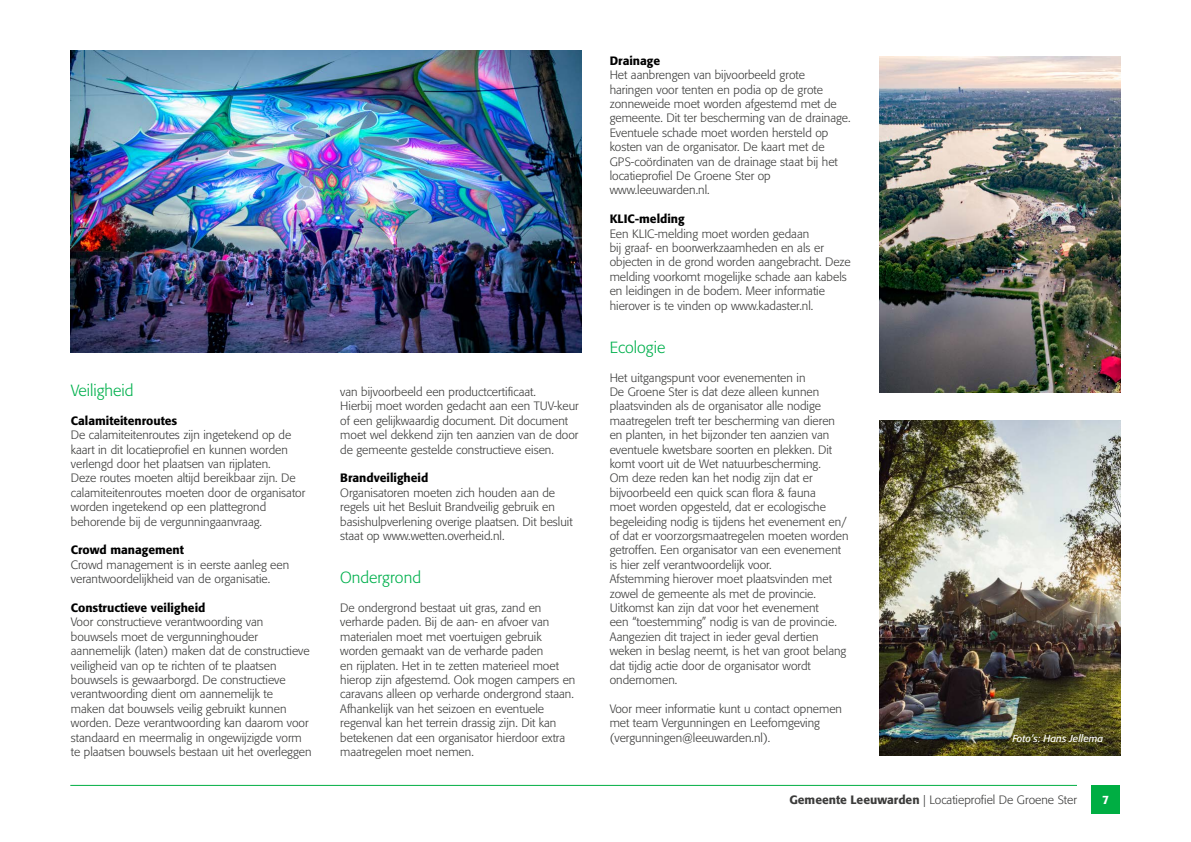
<style>
.page{position:relative;width:1191px;height:842px;background:#fff}
.page>*{position:absolute;margin:0;border:0;box-sizing:border-box;transform-origin:0 0}
.t1{font:300 16px "Formata";color:#00b04d}
.t2{font:300 12px/14.4px "Formata";color:#3c3c3b}
.t3{font:500 12px "Formata";color:#000}
.t4{font:500 12px "Formata";color:#fff}
.t5{font:italic 10px "Formata";color:#fff}
.s1{font-weight:500}
</style>
<div class="page">
<div style="left:1091px;top:785px;width:29px;height:29px;background:#00ae43"></div>
<hr style="left:70px;top:785px;width:1007px;height:1px;background:#00ae43">
<img style="left:71px;top:50px;width:510px;height:303px">
<img style="left:879px;top:56px;width:241px;height:336px">
<img style="left:879px;top:420px;width:241px;height:336px">
<h1 class="t1" style="left:71px;top:381px;width:64px">Veiligheid</h1>
<p class="t3" style="left:71px;top:413px;width:108px">Calamiteitenroutes</p>
<p class="t2" style="left:71px;top:428px;width:236px">De calamiteitenroutes zijn ingetekend op de kaart in dit locatieprofiel en kunnen worden verlengd door het plaatsen van rijplaten.<br>Deze routes moeten altijd bereikbaar zijn. De calamiteitenroutes moeten door de organisator worden ingetekend op een plattegrond behorende bij de vergunningaanvraag.</p>
<p class="t3" style="left:71px;top:543px;width:115px">Crowd management</p>
<p class="t2" style="left:71px;top:557px;width:220px">Crowd management is in eerste aanleg een verantwoordelijkheid van de organisatie.</p>
<p class="t3" style="left:71px;top:600px;width:136px">Constructieve veiligheid</p>
<p class="t2" style="left:71px;top:615px;width:242px">Voor constructieve verantwoording van bouwsels moet de vergunninghouder aannemelijk (laten) maken dat de constructieve veiligheid van op te richten of te plaatsen bouwsels is gewaarborgd. De constructieve verantwoording dient om aannemelijk te<br>maken dat bouwsels veilig gebruikt kunnen worden. Deze verantwoording kan daarom voor standaard en meermalig in ongewijzigde vorm te plaatsen bouwsels bestaan uit het overleggen</p>
<p class="t2" style="left:340px;top:385px;width:240px">van bijvoorbeeld een productcertificaat.<br>Hierbij moet worden gedacht aan een TUV-keur of een gelijkwaardig document. Dit document moet wel dekkend zijn ten aanzien van de door de gemeente gestelde constructieve eisen.</p>
<p class="t3" style="left:340px;top:471px;width:89px">Brandveiligheid</p>
<p class="t2" style="left:340px;top:485px;width:234px">Organisatoren moeten zich houden aan de regels uit het Besluit Brandveilig gebruik en basishulpverlening overige plaatsen. Dit besluit staat op www.wetten.overheid.nl.</p>
<h1 class="t1" style="left:340px;top:568px;width:82px">Ondergrond</h1>
<p class="t2" style="left:340px;top:601px;width:237px">De ondergrond bestaat uit gras, zand en verharde paden. Bij de aan- en afvoer van materialen moet met voertuigen gebruik worden gemaakt van de verharde paden<br>en rijplaten. Het in te zetten materieel moet hierop zijn afgestemd. Ook mogen campers en caravans alleen op verharde ondergrond staan.<br>Afhankelijk van het seizoen en eventuele regenval kan het terrein drassig zijn. Dit kan betekenen dat een organisator hierdoor extra maatregelen moet nemen.</p>
<p class="t3" style="left:609px;top:53px;width:52px">Drainage</p>
<p class="t2" style="left:609px;top:68px;width:242px">Het aanbrengen van bijvoorbeeld grote haringen voor tenten en podia op de grote zonneweide moet worden afgestemd met de gemeente. Dit ter bescherming van de drainage.<br>Eventuele schade moet worden hersteld op kosten van de organisator. De kaart met de GPS-coördinaten van de drainage staat bij het locatieprofiel De Groene Ster op www.leeuwarden.nl.</p>
<p class="t3" style="left:609px;top:212px;width:77px">KLIC-melding</p>
<p class="t2" style="left:609px;top:226px;width:242px">Een KLIC-melding moet worden gedaan<br>bij graaf- en boorwerkzaamheden en als er objecten in de grond worden aangebracht. Deze melding voorkomt mogelijke schade aan kabels en leidingen in de bodem. Meer informatie hierover is te vinden op www.kadaster.nl.</p>
<h1 class="t1" style="left:609px;top:338px;width:57px">Ecologie</h1>
<p class="t2" style="left:609px;top:370px;width:240px">Het uitgangspunt voor evenementen in<br>De Groene Ster is dat deze alleen kunnen plaatsvinden als de organisator alle nodige maatregelen treft ter bescherming van dieren en planten, in het bijzonder ten aanzien van eventuele kwetsbare soorten en plekken. Dit komt voort uit de Wet natuurbescherming.<br>Om deze reden kan het nodig zijn dat er bijvoorbeeld een quick scan flora &amp; fauna<br>moet worden opgesteld, dat er ecologische begeleiding nodig is tijdens het evenement en/ of dat er voorzorgsmaatregelen moeten worden getroffen. Een organisator van een evenement is hier zelf verantwoordelijk voor.<br>Afstemming hierover moet plaatsvinden met zowel de gemeente als met de provincie.<br>Uitkomst kan zijn dat voor het evenement<br>een “toestemming” nodig is van de provincie.<br>Aangezien dit traject in ieder geval dertien weken in beslag neemt, is het van groot belang dat tijdig actie door de organisator wordt ondernomen.</p>
<p class="t2" style="left:609px;top:701px;width:234px">Voor meer informatie kunt u contact opnemen met team Vergunningen en Leefomgeving (vergunningen@leeuwarden.nl).</p>
<p class="t5" style="left:1012px;top:732px;width:93px">Foto’s: Hans Jellema</p>
<p class="t2" style="left:789px;top:793px;width:289px"><span class="s1">Gemeente Leeuwarden</span> | Locatieprofiel De Groene Ster</p>
<p class="t4" style="left:1102px;top:792px;width:8px">7</p>
</div>
